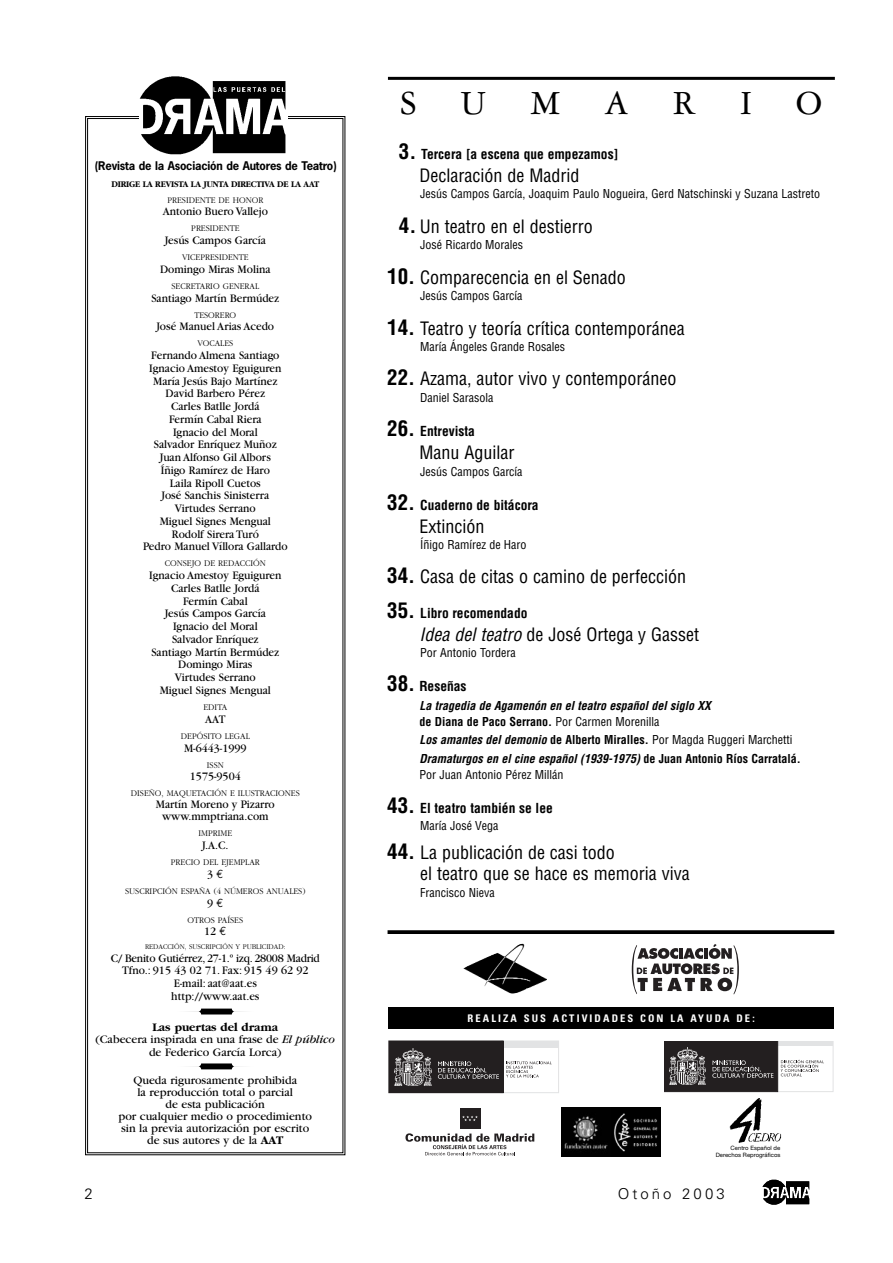
<style>
.page{position:relative;width:893px;height:1263px;background:#fff}
.page>*{position:absolute;margin:0;border:0;box-sizing:border-box;transform-origin:0 0}
.t1{font:36px "Garamond Three";letter-spacing:1.22em;color:#000}
.t2{font:condensed 18px/21px "Helvetica";color:#000}
.t3{font:300 15px "Univers";letter-spacing:.2em;color:#000}
.t4{font:700 condensed 13.5px "Helvetica";color:#000}
.t5{font:12px/12.8px "Garamond";color:#000;text-align:center;scale:.95 1}
.t6{font:condensed 12px "Helvetica";color:#000}
.t7{font:12px/12px "Garamond";color:#000;text-align:center}
.t8{font:italic 700 condensed 12px/16.5px "Helvetica";color:#000}
.t9{font:700 11.25px "News Gothic";letter-spacing:-.015em;color:#000}
.t10{font:700 condensed 10.5px "Univers";letter-spacing:.2em;color:#fff}
.t11{font:300 9px "Garamond";color:#000;scale:.95 1}
.t12{font:700 9px "Garamond";letter-spacing:-.015em;color:#000;scale:.95 1}
.t13{font:300 7.5px "Garamond";color:#000;scale:.95 1}
.t14{font:6px/7.2px "Helvetica Neue";color:#000;text-align:right}
.s1{font-family:"Euro Mono"}
.s2{font-weight:700}
.s3{font-style:italic}
.s4{font-size:21px}
.s5{font-weight:700;font-size:21px}
.s6{font-style:normal}
.s7{font-weight:400;font-style:normal}
</style>
<div class="page">
<img style="left:762px;top:1180px;width:48px;height:25px">
<svg style="left:85px;top:116px;width:261px;height:1040px"></svg>
<hr style="left:388px;top:77px;width:446px;height:3px;background:#000">
<div style="left:388px;top:1007px;width:446px;height:22px;background:#000"></div>
<img style="left:561px;top:1108px;width:99px;height:49px">
<img style="left:463px;top:944px;width:84px;height:49px">
<div style="left:89px;top:160px;width:253px;height:17px;background:#fff"></div>
<div style="left:460px;top:1108px;width:20px;height:20px;background:#231f20"></div>
<svg style="left:462px;top:1116px;width:16px;height:5px"></svg>
<svg style="left:405px;top:1133px;width:129px;height:22px"></svg>
<svg style="left:387px;top:930px;width:447px;height:4px;background:#101010"></svg>
<svg style="left:178px;top:1009px;width:75px;height:6px"></svg>
<svg style="left:178px;top:1063px;width:75px;height:6px"></svg>
<svg style="left:631px;top:944px;width:108px;height:50px"></svg>
<div style="left:139px;top:72px;width:148px;height:85px;background:#fff"></div>
<img style="left:139px;top:76px;width:147px;height:79px">
<svg style="left:388px;top:1093px;width:116px;height:1px"></svg>
<div style="left:501px;top:1041px;width:57px;height:6px;background:#e2e3e4"></div>
<div style="left:501px;top:1041px;width:58px;height:52px;border:1px solid #e2e3e4"></div>
<svg style="left:506px;top:1061px;width:45px;height:16px"></svg>
<div style="left:389px;top:1041px;width:114px;height:52px;background:#231f20"></div>
<svg style="left:438px;top:1062px;width:61px;height:17px"></svg>
<img style="left:394px;top:1049px;width:37px;height:37px">
<div style="left:664px;top:1041px;width:170px;height:54px;background:linear-gradient(to right,#fff,#fff)"></div>
<svg style="left:664px;top:1041px;width:169px;height:51px"></svg>
<img style="left:669px;top:1048px;width:36px;height:37px">
<img style="left:729px;top:1098px;width:53px;height:45px">
<p class="t9" style="left:95px;top:161px;width:244px">(Revista de la Asociación de Autores de Teatro)</p>
<p class="t12" style="left:111px;top:180px;width:220px">DIRIGE LA REVISTA LA JUNTA DIRECTIVA DE LA AAT</p>
<p class="t11" style="left:167px;top:196px;width:102px">PRESIDENTE DE HONOR</p>
<p class="t5" style="left:163px;top:206px;width:112px">Antonio Buero Vallejo</p>
<p class="t11" style="left:191px;top:225px;width:52px">PRESIDENTE</p>
<p class="t5" style="left:165px;top:235px;width:108px">Jesús Campos García</p>
<p class="t11" style="left:182px;top:254px;width:72px">VICEPRESIDENTE</p>
<p class="t5" style="left:160px;top:264px;width:118px">Domingo Miras Molina</p>
<p class="t11" style="left:171px;top:283px;width:94px">SECRETARIO GENERAL</p>
<p class="t5" style="left:151px;top:293px;width:136px">Santiago Martín Bermúdez</p>
<p class="t11" style="left:194px;top:311px;width:46px">TESORERO</p>
<p class="t5" style="left:156px;top:321px;width:125px">José Manuel Arias Acedo</p>
<p class="t11" style="left:197px;top:340px;width:39px">VOCALES</p>
<p class="t5" style="left:143px;top:350px;width:154px">Fernando Almena Santiago<br>Ignacio Amestoy Eguiguren<br>María Jesús Bajo Martínez<br>David Barbero Pérez<br>Carles Batlle Jordá<br>Fermín Cabal Riera<br>Ignacio del Moral<br>Salvador Enríquez Muñoz<br>Juan Alfonso Gil Albors<br>Íñigo Ramírez de Haro<br>Laila Ripoll Cuetos<br>José Sanchis Sinisterra<br>Virtudes Serrano<br>Miguel Signes Mengual<br>Rodolf Sirera Turó<br>Pedro Manuel Víllora Gallardo</p>
<p class="t11" style="left:165px;top:560px;width:108px">CONSEJO DE REDACCIÓN</p>
<p class="t5" style="left:149px;top:570px;width:141px">Ignacio Amestoy Eguiguren<br>Carles Batlle Jordá<br>Fermín Cabal<br>Jesús Campos García<br>Ignacio del Moral<br>Salvador Enríquez<br>Santiago Martín Bermúdez<br>Domingo Miras<br>Virtudes Serrano<br>Miguel Signes Mengual</p>
<p class="t11" style="left:203px;top:704px;width:26px">EDITA</p>
<p class="t5" style="left:205px;top:714px;width:23px">AAT</p>
<p class="t11" style="left:181px;top:732px;width:74px">DEPÓSITO LEGAL</p>
<p class="t5" style="left:184px;top:742px;width:67px">M-6443-1999</p>
<p class="t11" style="left:207px;top:761px;width:19px">ISSN</p>
<p class="t5" style="left:190px;top:771px;width:55px">1575-9504</p>
<p class="t11" style="left:131px;top:790px;width:179px">DISEÑO, MAQUETACIÓN E ILUSTRACIONES</p>
<p class="t5" style="left:156px;top:800px;width:127px;line-height:12px">Martín Moreno y Pizarro www.mmptriana.com</p>
<p class="t11" style="left:198px;top:830px;width:37px">IMPRIME</p>
<p class="t5" style="left:202px;top:840px;width:29px">J.A.C.</p>
<p class="t11" style="left:171px;top:859px;width:95px">PRECIO DEL EJEMPLAR</p>
<p class="t5" style="left:207px;top:869px;width:19px">3 <span class="s1">€</span></p>
<p class="t11" style="left:125px;top:888px;width:191px">SUSCRIPCIÓN ESPAÑA (4 NÚMEROS ANUALES)</p>
<p class="t5" style="left:207px;top:898px;width:19px">9 <span class="s1">€</span></p>
<p class="t11" style="left:187px;top:916px;width:60px">OTROS PAÍSES</p>
<p class="t5" style="left:204px;top:926px;width:25px">12 <span class="s1">€</span></p>
<p class="t13" style="left:145px;top:944px;width:149px">REDACCIÓN, SUSCRIPCIÓN Y PUBLICIDAD:</p>
<p class="t5" style="left:111px;top:953px;width:221px">C/ Benito Gutiérrez, 27-1.º izq. 28008 Madrid<br>Tfno.: 915 43 02 71. Fax: 915 49 62 92<br>E-mail: aat@aat.es<br>http://www.aat.es</p>
<p class="t7" style="left:95px;top:1022px;width:241px;line-height:12.8px"><span class="s2">Las puertas del drama<br></span>(Cabecera inspirada en una frase de <span class="s3">El público </span>de Federico García Lorca)</p>
<p class="t7" style="left:118px;top:1075px;width:195px">Queda rigurosamente prohibida<br>la reproducción total o parcial<br>de esta publicación<br>por cualquier medio o procedimiento sin la previa autorización por escrito de sus autores y de la <span class="s2">AAT</span></p>
<h1 class="t1" style="left:400px;top:90px;width:423px">SUMARIO</h1>
<p class="t4" style="left:399px;top:149px;width:221px"><span class="s4">3.</span> Tercera [a escena que empezamos]</p>
<h2 class="t2" style="left:419px;top:166px;width:161px">Declaración de Madrid</h2>
<p class="t6" style="left:420px;top:189px;width:401px">Jesús Campos García, Joaquim Paulo Nogueira, Gerd Natschinski y Suzana Lastreto</p>
<h2 class="t2" style="left:399px;top:217px;width:195px"><span class="s5">4.</span> Un teatro en el destierro</h2>
<p class="t6" style="left:420px;top:240px;width:105px">José Ricardo Morales</p>
<h2 class="t2" style="left:387px;top:268px;width:240px"><span class="s5">10.</span> Comparecencia en el Senado</h2>
<p class="t6" style="left:420px;top:291px;width:104px">Jesús Campos García</p>
<h2 class="t2" style="left:387px;top:319px;width:299px"><span class="s5">14.</span> Teatro y teoría crítica contemporánea</h2>
<p class="t6" style="left:420px;top:342px;width:147px">María Ángeles Grande Rosales</p>
<h2 class="t2" style="left:387px;top:370px;width:290px"><span class="s5">22.</span> Azama, autor vivo y contemporáneo</h2>
<p class="t6" style="left:420px;top:393px;width:75px">Daniel Sarasola</p>
<p class="t4" style="left:387px;top:426px;width:89px"><span class="s4">26.</span> Entrevista</p>
<h2 class="t2" style="left:419px;top:443px;width:96px">Manu Aguilar</h2>
<p class="t6" style="left:420px;top:467px;width:104px">Jesús Campos García</p>
<p class="t4" style="left:387px;top:500px;width:153px"><span class="s4">32.</span> Cuaderno de bitácora</p>
<h2 class="t2" style="left:419px;top:517px;width:66px">Extinción</h2>
<p class="t6" style="left:420px;top:540px;width:108px">Íñigo Ramírez de Haro</p>
<h2 class="t2" style="left:387px;top:568px;width:300px"><span class="s5">34.</span> Casa de citas o camino de perfección</h2>
<p class="t4" style="left:387px;top:608px;width:142px"><span class="s4">35.</span> Libro recomendado</p>
<h2 class="t2" style="left:419px;top:625px;width:281px"><span class="s3">Idea del teatro</span> de José Ortega y Gasset</h2>
<p class="t6" style="left:420px;top:648px;width:97px">Por Antonio Tordera</p>
<p class="t4" style="left:387px;top:681px;width:81px"><span class="s4">38.</span> Reseñas</p>
<p class="t8" style="left:419px;top:698px;width:293px">La tragedia de Agamenón en el teatro español del siglo XX <span class="s6">de Diana de Paco Serrano.</span> <span class="s7">Por Carmen Morenilla</span></p>
<p class="t8" style="left:419px;top:732px;width:382px;line-height:18.1px">Los amantes del demonio <span class="s6">de Alberto Miralles.</span> <span class="s7">Por Magda Ruggeri Marchetti<br></span>Dramaturgos en el cine español (1939-1975) <span class="s6">de Juan Antonio Ríos Carratalá.</span></p>
<p class="t6" style="left:419px;top:770px;width:145px">Por Juan Antonio Pérez Millán</p>
<p class="t4" style="left:387px;top:803px;width:167px"><span class="s4">43.</span> El teatro también se lee</p>
<p class="t6" style="left:420px;top:821px;width:80px">María José Vega</p>
<h2 class="t2" style="left:420px;top:844px;width:271px;text-indent:-33px"><span class="s5">44.</span> La publicación de casi todo<br>el teatro que se hace es memoria viva</h2>
<p class="t6" style="left:420px;top:888px;width:76px">Francisco Nieva</p>
<p class="t10" style="left:467px;top:1014px;width:288px">REALIZA SUS ACTIVIDADES CON LA AYUDA DE:</p>
<p class="t14" style="left:715px;top:1145px;width:66px">Centro Español de<br>Derechos Reprográficos</p>
<p class="t3" style="left:85px;top:1188px;width:10px">2</p>
<p class="t3" style="left:618px;top:1188px;width:108px">Otoño 2003</p>
</div>
